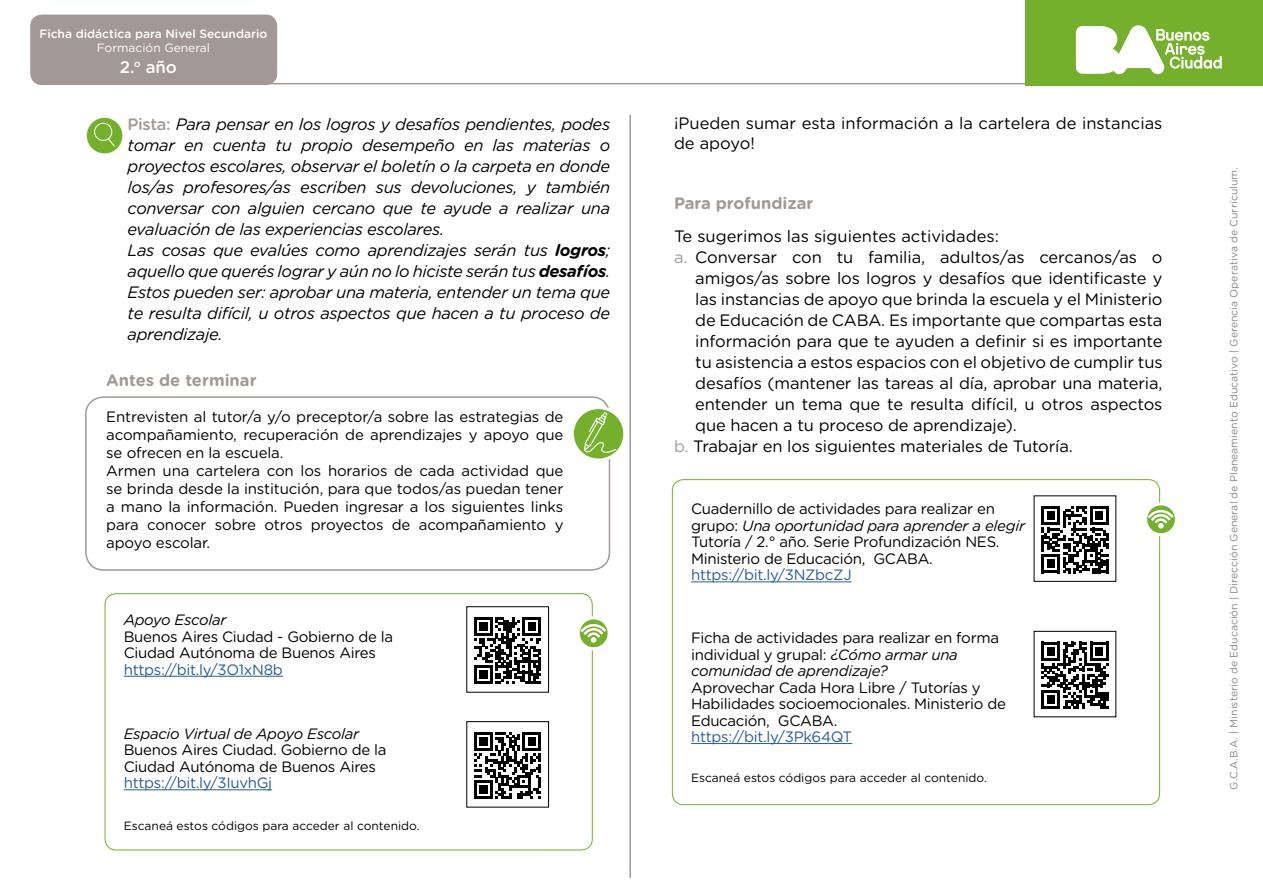
<style>
.page{position:relative;width:1263px;height:893px;background:#fff}
.page>*{position:absolute;margin:0;border:0;box-sizing:border-box;transform-origin:0 0}
.t1{font:500 16.8px "Gotham Rounded";color:#fff}
.t2{font:16.5px/19.8px "Gotham Rounded";letter-spacing:-.01em;color:#000}
.t3{font:italic 16.5px/21px "Gotham Rounded";letter-spacing:-.02em;color:#000}
.t4{font:700 16.5px "Gotham Rounded";color:#a29994}
.t5{font:15px/16.5px "Gotham Rounded";letter-spacing:-.02em;color:#000}
.t6{font:15px "Gotham Rounded";letter-spacing:-.02em;color:#275b9b}
.t7{font:italic 15px "Gotham Rounded";letter-spacing:-.02em;color:#000}
.t8{font:12px "Gotham Rounded";color:#000}
.t9{font:500 12px "Gotham Rounded";color:#fff}
.t10{font:12px "Gotham Rounded";color:#fff}
.t11{font:10.5px "Gotham Rounded";color:#878787}
.s1{font-weight:500;font-style:normal;color:#a29994}
.s2{font-weight:700}
.s3{color:#a29994}
.s4{font-style:italic}
</style>
<div class="page">
<div style="left:31px;top:15px;width:246px;height:70px;background:#a29994;border-radius:11px"></div>
<div style="left:30px;top:15px;width:247px;height:70px;border:1px solid #a29994;border-radius:11px"></div>
<hr style="left:84px;top:83px;width:1179px;height:1px;background:#a29994">
<div style="left:1025px;top:0;width:238px;height:85px;background:#74b02b"></div>
<svg style="left:1076px;top:25px;width:146px;height:49px"></svg>
<div style="left:85px;top:396px;width:525px;height:175px;border:2px solid #a29994;border-radius:18px"></div>
<svg style="left:572px;top:408px;width:53px;height:52px"></svg>
<div style="left:571px;top:406px;width:55px;height:55px;border:3px solid #fff;border-radius:50%"></div>
<svg style="left:584px;top:412px;width:32px;height:41px"></svg>
<hr style="left:629px;top:115px;width:2px;height:763px;background:#a29994">
<svg style="left:85px;top:116px;width:39px;height:39px"></svg>
<div style="left:84px;top:115px;width:41px;height:41px;border:3px solid #fff;border-radius:50%"></div>
<svg style="left:94px;top:123px;width:21px;height:24px"></svg>
<div style="left:105px;top:593px;width:488px;height:257px;border:1px solid #74b02b;border-radius:11px"></div>
<svg style="left:474px;top:617px;width:67px;height:67px"></svg>
<div style="left:466px;top:606px;width:83px;height:86px;border:1px solid #000"></div>
<svg style="left:474px;top:732px;width:67px;height:67px"></svg>
<div style="left:466px;top:721px;width:83px;height:86px;border:1px solid #000"></div>
<hr style="left:124px;top:676px;width:159px;height:1px;background:#275b9b">
<hr style="left:124px;top:789px;width:148px;height:1px;background:#275b9b">
<svg style="left:578px;top:618px;width:31px;height:31px"></svg>
<div style="left:577px;top:616px;width:34px;height:34px;border:3px solid #fff;border-radius:50%"></div>
<svg style="left:580px;top:624px;width:26px;height:19px"></svg>
<svg style="left:1041px;top:506px;width:67px;height:67px"></svg>
<svg style="left:1041px;top:642px;width:67px;height:67px"></svg>
<hr style="left:691px;top:581px;width:161px;height:1px;background:#275b9b">
<hr style="left:691px;top:743px;width:161px;height:1px;background:#275b9b">
<svg style="left:1145px;top:504px;width:31px;height:31px"></svg>
<div style="left:1144px;top:502px;width:34px;height:34px;border:3px solid #fff;border-radius:50%"></div>
<svg style="left:1148px;top:510px;width:25px;height:19px"></svg>
<p class="t9" style="left:39px;top:25px;width:229px">Ficha didáctica para Nivel Secundario</p>
<p class="t10" style="left:97px;top:40px;width:115px">Formación General</p>
<p class="t1" style="left:120px;top:55px;width:59px">2.<sup>o</sup> año</p>
<p class="t3" style="left:128px;top:113px;width:484px"><span class="s1">Pista:</span> Para pensar en los logros y desafíos pendientes, podes tomar en cuenta tu propio desempeño en las materias o proyectos escolares, observar el boletín o la carpeta en donde los/as profesores/as escriben sus devoluciones, y también conversar con alguien cercano que te ayude a realizar una evaluación de las experiencias escolares.<br>Las cosas que evalúes como aprendizajes serán tus <span class="s2">logros</span>; aquello que querés lograr y aún no lo hiciste serán tus <span class="s2">desafíos</span>.<br>Estos pueden ser: aprobar una materia, entender un tema que te resulta difícil, u otros aspectos que hacen a tu proceso de aprendizaje.</p>
<p class="t2" style="left:674px;top:113px;width:490px">¡Pueden sumar esta información a la cartelera de instancias de apoyo!</p>
<p class="t4" style="left:674px;top:191px;width:141px">Para profundizar</p>
<p class="t2" style="left:674px;top:225px;width:326px">Te sugerimos las siguientes actividades:</p>
<p class="t2" style="left:674px;top:246px;width:490px"><span class="s3">a.</span> Conversar con tu familia, adultos/as cercanos/as o</p>
<p class="t2" style="left:695px;top:267px;width:469px">amigos/as sobre los logros y desafíos que identificaste y</p>
<p class="t2" style="left:695px;top:288px;width:469px">las instancias de apoyo que brinda la escuela y el Ministerio</p>
<p class="t2" style="left:695px;top:309px;width:469px">de Educación de CABA. Es importante que compartas esta</p>
<p class="t2" style="left:695px;top:330px;width:469px">información para que te ayuden a definir si es importante</p>
<p class="t2" style="left:695px;top:351px;width:469px">tu asistencia a estos espacios con el objetivo de cumplir tus</p>
<p class="t2" style="left:695px;top:372px;width:469px">desafíos (mantener las tareas al día, aprobar una materia,</p>
<p class="t2" style="left:695px;top:393px;width:469px">entender un tema que te resulta difícil, u otros aspectos</p>
<p class="t2" style="left:695px;top:414px;width:323px">que hacen a tu proceso de aprendizaje).</p>
<p class="t2" style="left:674px;top:435px;width:400px"><span class="s3">b.</span> Trabajar en los siguientes materiales de Tutoría.</p>
<p class="t4" style="left:106px;top:368px;width:152px">Antes de terminar</p>
<p class="t5" style="left:106px;top:407px;width:459px;line-height:18px">Entrevisten al tutor/a y/o preceptor/a sobre las estrategias de acompañamiento, recuperación de aprendizajes y apoyo que se ofrecen en la escuela.<br>Armen una cartelera con los horarios de cada actividad que se brinda desde la institución, para que todos/as puedan tener a mano la información. Pueden ingresar a los siguientes links para conocer sobre otros proyectos de acompañamiento y apoyo escolar.</p>
<p class="t5" style="left:691px;top:500px;width:335px">Cuadernillo de actividades para realizar en grupo: <span class="s4">Una oportunidad para aprender a elegir </span>Tutoría / 2.° año. Serie Profundización NES.<br>Ministerio de Educación, GCABA.</p>
<p class="t6" style="left:691px;top:565px;width:162px">https://bit.ly/3NZbcZJ</p>
<p class="t7" style="left:124px;top:610px;width:104px">Apoyo Escolar</p>
<p class="t5" style="left:124px;top:627px;width:271px">Buenos Aires Ciudad - Gobierno de la<br>Ciudad Autónoma de Buenos Aires</p>
<p class="t6" style="left:124px;top:659px;width:160px">https://bit.ly/3O1xN8b</p>
<p class="t7" style="left:124px;top:723px;width:237px">Espacio Virtual de Apoyo Escolar</p>
<p class="t5" style="left:124px;top:741px;width:264px">Buenos Aires Ciudad. Gobierno de la<br>Ciudad Autónoma de Buenos Aires</p>
<p class="t6" style="left:124px;top:773px;width:150px">https://bit.ly/3IuvhGj</p>
<p class="t8" style="left:124px;top:817px;width:297px">Escaneá estos códigos para acceder al contenido.</p>
<p class="t5" style="left:691px;top:629px;width:309px">Ficha de actividades para realizar en forma individual y grupal: <span class="s4">¿Cómo armar una comunidad de aprendizaje?</span></p>
<p class="t5" style="left:691px;top:678px;width:316px">Aprovechar Cada Hora Libre / Tutorías y<br>Habilidades socioemocionales. Ministerio de<br>Educación, GCABA.</p>
<p class="t6" style="left:691px;top:726px;width:163px">https://bit.ly/3Pk64QT</p>
<p class="t8" style="left:691px;top:770px;width:297px">Escaneá estos códigos para acceder al contenido.</p>
<p class="t11" style="left:1226px;top:790px;width:624px;rotate:-90deg">G.C.A.B.A. | Ministerio de Educación | Dirección General de Planeamiento Educativo | Gerencia Operativa de Currículum.</p>
</div>
